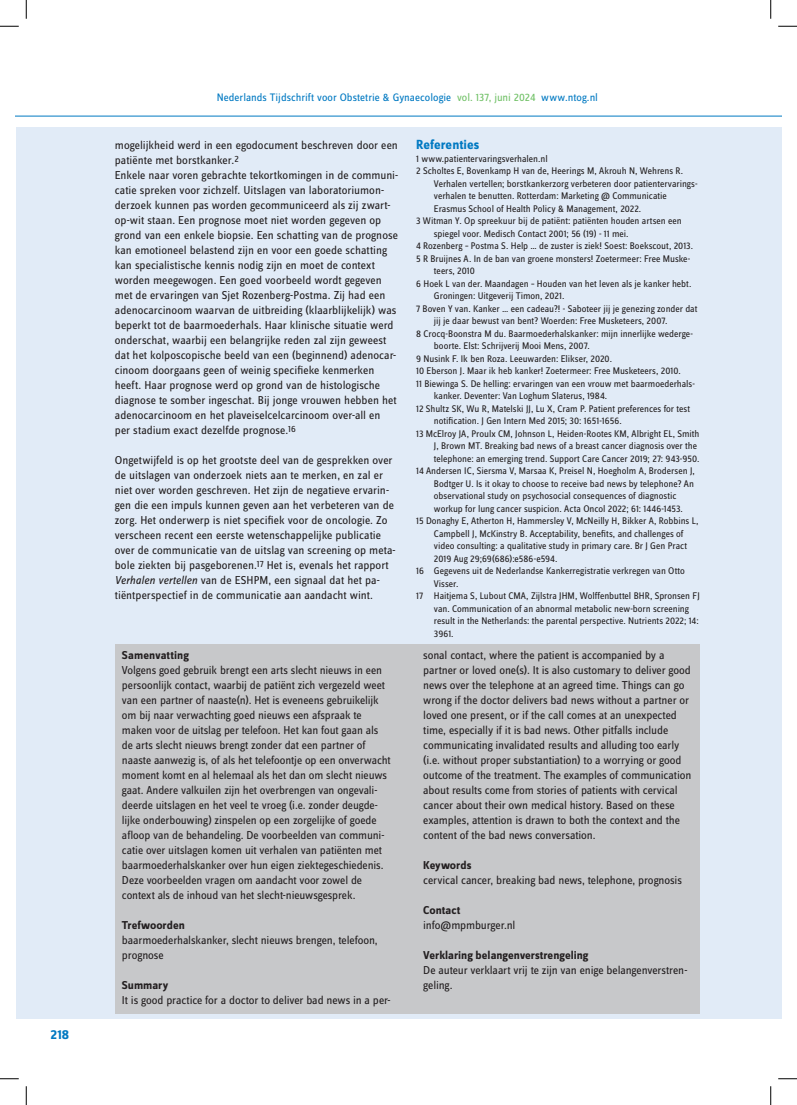
<style>
.page{position:relative;width:797px;height:1105px;background:#fff}
.page>*{position:absolute;margin:0;border:0;box-sizing:border-box;transform-origin:0 0}
.t1{font:700 13.75px "Zine Sans Dis";letter-spacing:.005em;color:#0079c2}
.t2{font:11.88px/15px "Zine Sans Dis";letter-spacing:-.005em;color:#231f20}
.t3{font:700 11.88px "Zine Sans Dis";color:#231f20}
.t4{font:11.25px "Zine Sans Dis";letter-spacing:.005em;color:#0079c2}
.t5{font:10px "Zine Sans Dis";color:#231f20}
.s1{color:#71c167}
.s2{font-style:italic}
</style>
<div class="page">
<hr style="left:16px;top:116px;width:765px;height:1px;background:#0079c2">
<div style="left:16px;top:127px;width:765px;height:892px;background:#e1ebf7"></div>
<div style="left:115px;top:644px;width:584px;height:370px;background:#c7c8ca"></div>
<svg style="left:0;top:25px;width:19px;height:2px"></svg>
<svg style="left:778px;top:25px;width:19px;height:2px"></svg>
<svg style="left:0;top:1078px;width:19px;height:1px"></svg>
<svg style="left:778px;top:1078px;width:19px;height:1px"></svg>
<svg style="left:25px;top:0;width:2px;height:19px"></svg>
<svg style="left:25px;top:1086px;width:2px;height:19px"></svg>
<svg style="left:770px;top:0;width:1px;height:19px"></svg>
<svg style="left:770px;top:1086px;width:1px;height:19px"></svg>
<p class="t1" style="left:51px;top:1028px;width:20px">218</p>
<p class="t4" style="left:217px;top:92px;width:383px">Nederlands Tijdschrift voor Obstetrie &amp; Gynaecologie <span class="s1">vol. 137, juni 2024</span> www.ntog.nl</p>
<p class="t2" style="left:115px;top:138px;width:285px">mogelijkheid werd in een egodocument beschreven door een patiënte met borstkanker.<sup>2<br></sup>Enkele naar voren gebrachte tekortkomingen in de communi&shy;catie spreken voor zichzelf. Uitslagen van laboratoriumon&shy;derzoek kunnen pas worden gecommuniceerd als zij zwart&shy;op-wit staan. Een prognose moet niet worden gegeven op grond van een enkele biopsie. Een schatting van de prognose kan emotioneel belastend zijn en voor een goede schatting kan specialistische kennis nodig zijn en moet de context worden meegewogen. Een goed voorbeeld wordt gegeven met de ervaringen van Sjet Rozenberg-Postma. Zij had een adenocarcinoom waarvan de uitbreiding (klaarblijkelijk) was beperkt tot de baarmoederhals. Haar klinische situatie werd onderschat, waarbij een belangrijke reden zal zijn geweest dat het kolposcopische beeld van een (beginnend) adenocar&shy;cinoom doorgaans geen of weinig specifieke kenmerken heeft. Haar prognose werd op grond van de histologische diagnose te somber ingeschat. Bij jonge vrouwen hebben het adenocarcinoom en het plaveiselcelcarcinoom over-all en per stadium exact dezelfde prognose.<sup>16</sup></p>
<p class="t2" style="left:115px;top:453px;width:282px">Ongetwijfeld is op het grootste deel van de gesprekken over de uitslagen van onderzoek niets aan te merken, en zal er niet over worden geschreven. Het zijn de negatieve ervarin&shy;gen die een impuls kunnen geven aan het verbeteren van de zorg. Het onderwerp is niet specifiek voor de oncologie. Zo verscheen recent een eerste wetenschappelijke publicatie over de communicatie van de uitslag van screening op meta&shy;bole ziekten bij pasgeborenen.<sup>17</sup> Het is, evenals het rapport <span class="s2">Verhalen vertellen</span> van de ESHPM, een signaal dat het pa&shy;tiëntperspectief in de communicatie aan aandacht wint.</p>
<p class="t3" style="left:122px;top:649px;width:68px">Samenvatting</p>
<p class="t2" style="left:122px;top:663px;width:270px">Volgens goed gebruik brengt een arts slecht nieuws in een persoonlijk contact, waarbij de patiënt zich vergezeld weet van een partner of naaste(n). Het is eveneens gebruikelijk om bij naar verwachting goed nieuws een afspraak te maken voor de uitslag per telefoon. Het kan fout gaan als de arts slecht nieuws brengt zonder dat een partner of naaste aanwezig is, of als het telefoontje op een onverwacht moment komt en al helemaal als het dan om slecht nieuws gaat. Andere valkuilen zijn het overbrengen van ongevali&shy;deerde uitslagen en het veel te vroeg (i.e. zonder deugde&shy;lijke onderbouwing) zinspelen op een zorgelijke of goede afloop van de behandeling. De voorbeelden van communi&shy;catie over uitslagen komen uit verhalen van patiënten met baarmoederhalskanker over hun eigen ziektegeschiedenis.<br>Deze voorbeelden vragen om aandacht voor zowel de context als de inhoud van het slecht-nieuwsgesprek.</p>
<p class="t3" style="left:122px;top:919px;width:64px">Trefwoorden</p>
<p class="t2" style="left:122px;top:933px;width:257px">baarmoederhalskanker, slecht nieuws brengen, telefoon, prognose</p>
<p class="t3" style="left:122px;top:979px;width:48px">Summary</p>
<p class="t2" style="left:122px;top:993px;width:270px">It is good practice for a doctor to deliver bad news in a per-</p>
<p class="t1" style="left:416px;top:138px;width:65px">Referenties</p>
<p class="t5" style="left:416px;top:154px;width:133px">1 www.patientervaringsverhalen.nl</p>
<p class="t5" style="left:416px;top:166px;width:268px">2 Scholtes E, Bovenkamp H van de, Heerings M, Akrouh N, Wehrens R.</p>
<p class="t5" style="left:434px;top:179px;width:265px">Verhalen vertellen; borstkankerzorg verbeteren door patientervarings-</p>
<p class="t5" style="left:434px;top:191px;width:234px">verhalen te benutten. Rotterdam: Marketing @ Communicatie</p>
<p class="t5" style="left:434px;top:204px;width:209px">Erasmus School of Health Policy &amp; Management, 2022.</p>
<p class="t5" style="left:416px;top:216px;width:267px">3 Witman Y. Op spreekuur bij de patiënt: patiënten houden artsen een</p>
<p class="t5" style="left:434px;top:229px;width:196px">spiegel voor. Medisch Contact 2001; 56 (19) - 11 mei.</p>
<p class="t5" style="left:416px;top:241px;width:278px">4 Rozenberg – Postma S. Help … de zuster is ziek! Soest: Boekscout, 2013.</p>
<p class="t5" style="left:416px;top:254px;width:275px">5 R Bruijnes A. In de ban van groene monsters! Zoetermeer: Free Muske-</p>
<p class="t5" style="left:434px;top:266px;width:43px">teers, 2010</p>
<p class="t5" style="left:416px;top:279px;width:277px">6 Hoek L van der. Maandagen – Houden van het leven als je kanker hebt.</p>
<p class="t5" style="left:434px;top:291px;width:132px">Groningen: Uitgeverij Timon, 2021.</p>
<p class="t5" style="left:416px;top:304px;width:283px">7 Boven Y van. Kanker … een cadeau?! - Saboteer jij je genezing zonder dat</p>
<p class="t5" style="left:434px;top:316px;width:235px">jij je daar bewust van bent? Woerden: Free Musketeers, 2007.</p>
<p class="t5" style="left:416px;top:329px;width:278px">8 Crocq-Boonstra M du. Baarmoederhalskanker: mijn innerlijke wederge-</p>
<p class="t5" style="left:434px;top:341px;width:157px">boorte. Elst: Schrijverij Mooi Mens, 2007.</p>
<p class="t5" style="left:416px;top:354px;width:197px">9 Nusink F. Ik ben Roza. Leeuwarden: Elikser, 2020.</p>
<p class="t5" style="left:416px;top:366px;width:266px">10 Eberson J. Maar ik heb kanker! Zoetermeer: Free Musketeers, 2010.</p>
<p class="t5" style="left:416px;top:379px;width:280px">11 Biewinga S. De helling: ervaringen van een vrouw met baarmoederhals-</p>
<p class="t5" style="left:434px;top:391px;width:175px">kanker. Deventer: Van Loghum Slaterus, 1984.</p>
<p class="t5" style="left:416px;top:404px;width:275px">12 Shultz SK, Wu R, Matelski JJ, Lu X, Cram P. Patient preferences for test</p>
<p class="t5" style="left:434px;top:416px;width:189px">notification. J Gen Intern Med 2015; 30: 1651-1656.</p>
<p class="t5" style="left:416px;top:429px;width:285px">13 McElroy JA, Proulx CM, Johnson L, Heiden-Rootes KM, Albright EL, Smith</p>
<p class="t5" style="left:434px;top:441px;width:265px">J, Brown MT. Breaking bad news of a breast cancer diagnosis over the</p>
<p class="t5" style="left:434px;top:454px;width:267px">telephone: an emerging trend. Support Care Cancer 2019; 27: 943-950.</p>
<p class="t5" style="left:416px;top:466px;width:280px">14 Andersen IC, Siersma V, Marsaa K, Preisel N, Hoegholm A, Brodersen J,</p>
<p class="t5" style="left:434px;top:479px;width:262px">Bodtger U. Is it okay to choose to receive bad news by telephone? An</p>
<p class="t5" style="left:434px;top:491px;width:244px">observational study on psychosocial consequences of diagnostic</p>
<p class="t5" style="left:434px;top:504px;width:250px">workup for lung cancer suspicion. Acta Oncol 2022; 61: 1446-1453.</p>
<p class="t5" style="left:416px;top:516px;width:284px">15 Donaghy E, Atherton H, Hammersley V, McNeilly H, Bikker A, Robbins L,</p>
<p class="t5" style="left:434px;top:529px;width:251px">Campbell J, McKinstry B. Acceptability, benefits, and challenges of</p>
<p class="t5" style="left:434px;top:541px;width:255px">video consulting: a qualitative study in primary care. Br J Gen Pract</p>
<p class="t5" style="left:434px;top:554px;width:125px">2019 Aug 29;69(686):e586-e594.</p>
<p class="t5" style="left:416px;top:566px;width:270px">16 Gegevens uit de Nederlandse Kankerregistratie verkregen van Otto</p>
<p class="t5" style="left:434px;top:579px;width:26px">Visser.</p>
<p class="t5" style="left:416px;top:591px;width:285px">17 Haitjema S, Lubout CMA, Zijlstra JHM, Wolffenbuttel BHR, Spronsen FJ</p>
<p class="t5" style="left:434px;top:604px;width:256px">van. Communication of an abnormal metabolic new-born screening</p>
<p class="t5" style="left:434px;top:616px;width:266px">result in the Netherlands: the parental perspective. Nutrients 2022; 14:</p>
<p class="t5" style="left:434px;top:629px;width:21px">3961.</p>
<p class="t2" style="left:423px;top:648px;width:270px">sonal contact, where the patient is accompanied by a partner or loved one(s). It is also customary to deliver good news over the telephone at an agreed time. Things can go wrong if the doctor delivers bad news without a partner or loved one present, or if the call comes at an unexpected time, especially if it is bad news. Other pitfalls include communicating invalidated results and alluding too early (i.e. without proper substantiation) to a worrying or good outcome of the treatment. The examples of communication about results come from stories of patients with cervical cancer about their own medical history. Based on these examples, attention is drawn to both the context and the content of the bad news conversation.</p>
<p class="t3" style="left:423px;top:859px;width:50px">Keywords</p>
<p class="t2" style="left:423px;top:873px;width:260px">cervical cancer, breaking bad news, telephone, prognosis</p>
<p class="t3" style="left:423px;top:904px;width:38px">Contact</p>
<p class="t2" style="left:423px;top:918px;width:94px">info@mpmburger.nl</p>
<p class="t3" style="left:423px;top:949px;width:167px">Verklaring belangenverstrengeling</p>
<p class="t2" style="left:423px;top:963px;width:266px">De auteur verklaart vrij te zijn van enige belangenverstren&shy;geling.</p>
</div>
